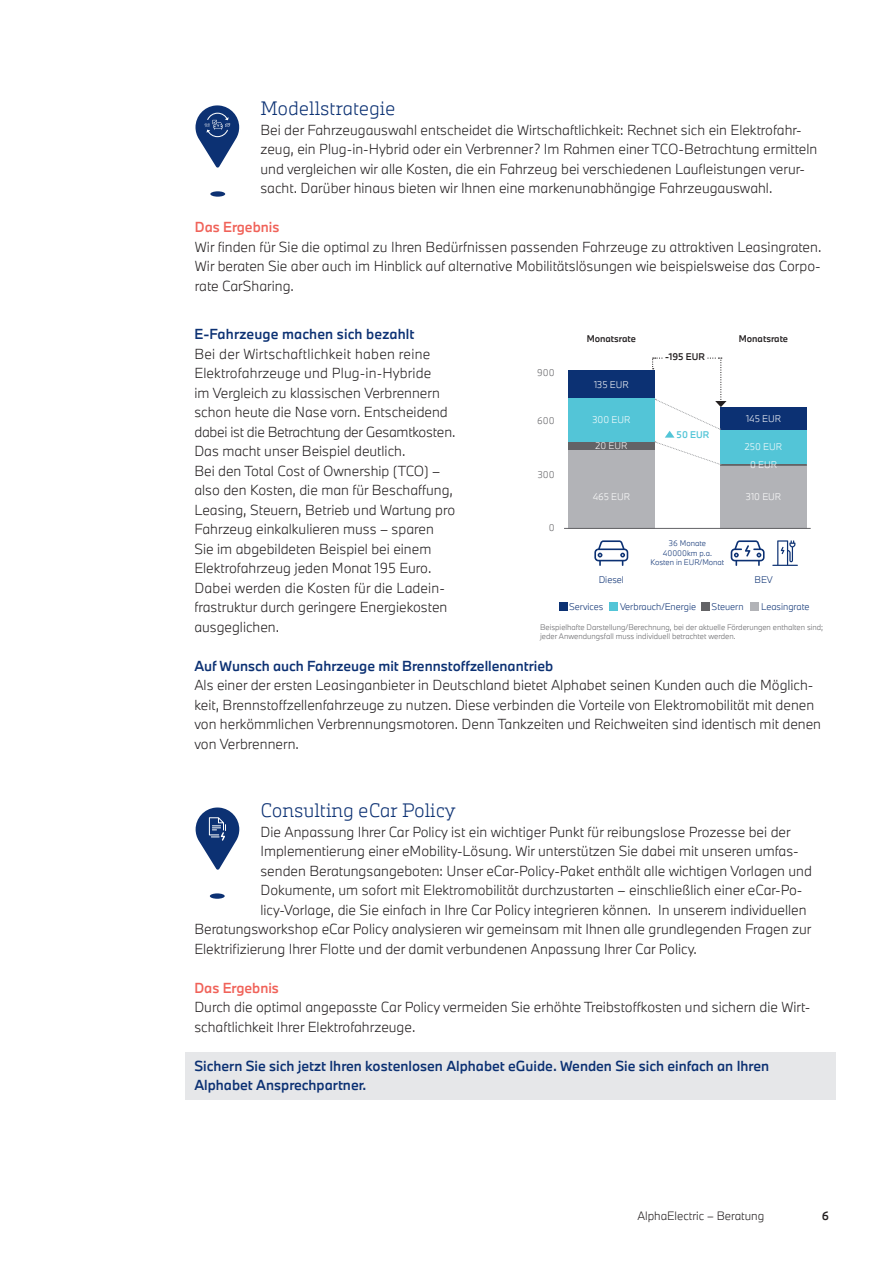
<style>
.page{position:relative;width:893px;height:1263px;background:#fff}
.page>*{position:absolute;margin:0;border:0;box-sizing:border-box;transform-origin:0 0}
.t1{font:300 18px "Alphabet Slab Pro";color:#0c3173}
.t2{font:300 13.5px/19.5px "Alphabet Sans Pro";color:#231f20}
.t3{font:500 13.5px/19.5px "Alphabet Sans Pro";color:#0c3173}
.t4{font:500 13.5px "Alphabet Sans Pro";color:#f06259}
.t5{font:300 11.25px "Alphabet Sans Pro";color:#231f20}
.t6{font:500 11.25px "Alphabet Sans Pro";color:#231f20}
.t7{font:300 9px "Alphabet Sans Pro";color:#0c3173}
.t8{font:300 9px "Alphabet Sans Pro";color:#fff}
.t9{font:500 9px "Alphabet Sans Pro";color:#231f20}
.t10{font:300 9px "Alphabet Sans Pro";color:#636366}
.t11{font:500 9px "Alphabet Sans Pro";color:#53c5d7}
.t12{font:300 7.5px/9px "Alphabet Sans Pro";color:#636366}
.t13{font:300 7.5px/9.3px "Alphabet Sans Pro";color:#0c3173;text-align:center}
</style>
<div class="page">
<div style="left:568px;top:442px;width:87px;height:8px;background:#636366"></div>
<div style="left:568px;top:450px;width:87px;height:78px;background:#b2b3b7"></div>
<div style="left:720px;top:465px;width:87px;height:63px;background:#b2b3b7"></div>
<svg style="left:731px;top:540px;width:34px;height:26px"></svg>
<svg style="left:594px;top:540px;width:34px;height:26px"></svg>
<svg style="left:772px;top:540px;width:26px;height:26px"></svg>
<hr style="left:564px;top:528px;width:247px;height:1px;background:#636366">
<hr style="left:720px;top:463px;width:87px;height:3px;background:#636366">
<div style="left:568px;top:371px;width:87px;height:28px;background:#0c3173"></div>
<div style="left:720px;top:429px;width:87px;height:35px;background:#53c5d7"></div>
<div style="left:720px;top:407px;width:87px;height:22px;background:#0c3173"></div>
<div style="left:568px;top:399px;width:87px;height:43px;background:#53c5d7"></div>
<div style="left:559px;top:602px;width:8px;height:8px;background:#0c3173"></div>
<div style="left:609px;top:602px;width:8px;height:8px;background:#53c5d7"></div>
<div style="left:701px;top:602px;width:8px;height:8px;background:#636366"></div>
<div style="left:750px;top:602px;width:8px;height:8px;background:#b2b3b7"></div>
<svg style="left:652px;top:358px;width:74px;height:107px"></svg>
<div style="left:185px;top:1053px;width:651px;height:47px;background:#e6e7e9"></div>
<div style="left:210px;top:191px;width:15px;height:6px;background:#0c3173;border-radius:50%"></div>
<div style="left:210px;top:893px;width:15px;height:6px;background:#0c3173;border-radius:50%"></div>
<svg style="left:196px;top:807px;width:43px;height:63px"></svg>
<svg style="left:195px;top:105px;width:44px;height:63px"></svg>
<h1 class="t1" style="left:260px;top:96px;width:137px">Modellstrategie</h1>
<p class="t2" style="left:260px;top:120px;width:558px">Bei der Fahrzeugauswahl entscheidet die Wirtschaftlichkeit: Rechnet sich ein Elektrofahr&shy;zeug, ein Plug-in-Hybrid oder ein Verbrenner? Im Rahmen einer TCO-Betrachtung ermitteln und vergleichen wir alle Kosten, die ein Fahrzeug bei verschiedenen Laufleistungen verur&shy;sacht. Darüber hinaus bieten wir Ihnen eine markenunabhängige Fahrzeugauswahl.</p>
<p class="t4" style="left:195px;top:218px;width:86px">Das Ergebnis</p>
<p class="t2" style="left:195px;top:237px;width:628px;text-align:justify">Wir finden für Sie die optimal zu Ihren Bedürfnissen passenden Fahrzeuge zu attraktiven Leasingraten.<br>Wir beraten Sie aber auch im Hinblick auf alternative Mobilitätslösungen wie beispielsweise das Corpo&shy;rate CarSharing.</p>
<p class="t3" style="left:194px;top:324px;width:222px">E-Fahrzeuge machen sich bezahlt</p>
<p class="t2" style="left:194px;top:344px;width:263px">Bei der Wirtschaftlichkeit haben reine Elektrofahrzeuge und Plug-in-Hybride<br>im Vergleich zu klassischen Verbrennern schon heute die Nase vorn. Entscheidend dabei ist die Betrachtung der Gesamtkosten.<br>Das macht unser Beispiel deutlich.<br>Bei den Total Cost of Ownership (TCO) – also den Kosten, die man für Beschaffung, Leasing, Steuern, Betrieb und Wartung pro Fahrzeug einkalkulieren muss – sparen Sie im abgebildeten Beispiel bei einem Elektrofahrzeug jeden Monat 195 Euro.<br>Dabei werden die Kosten für die Ladein&shy;frastruktur durch geringere Energiekosten ausgeglichen.</p>
<p class="t3" style="left:194px;top:656px;width:360px">Auf Wunsch auch Fahrzeuge mit Brennstoffzellenantrieb</p>
<p class="t2" style="left:194px;top:675px;width:628px">Als einer der ersten Leasinganbieter in Deutschland bietet Alphabet seinen Kunden auch die Möglich&shy;keit, Brennstoffzellenfahrzeuge zu nutzen. Diese verbinden die Vorteile von Elektromobilität mit denen von herkömmlichen Verbrennungsmotoren. Denn Tankzeiten und Reichweiten sind identisch mit denen von Verbrennern.</p>
<p class="t9" style="left:587px;top:332px;width:51px">Monatsrate</p>
<p class="t9" style="left:739px;top:332px;width:51px">Monatsrate</p>
<p class="t9" style="left:665px;top:351px;width:41px">-195 EUR</p>
<p class="t10" style="left:537px;top:367px;width:19px">900</p>
<p class="t8" style="left:594px;top:379px;width:36px">135 EUR</p>
<p class="t8" style="left:746px;top:412px;width:36px">145 EUR</p>
<p class="t8" style="left:750px;top:459px;width:28px">0 EUR</p>
<p class="t8" style="left:592px;top:413px;width:40px">300 EUR</p>
<p class="t8" style="left:595px;top:440px;width:33px">20 EUR</p>
<p class="t10" style="left:537px;top:415px;width:19px">600</p>
<p class="t11" style="left:677px;top:428px;width:34px">50 EUR</p>
<p class="t8" style="left:745px;top:441px;width:39px">250 EUR</p>
<p class="t10" style="left:538px;top:468px;width:18px">300</p>
<p class="t8" style="left:593px;top:491px;width:39px">465 EUR</p>
<p class="t8" style="left:746px;top:491px;width:37px">310 EUR</p>
<p class="t10" style="left:549px;top:521px;width:7px">0</p>
<p class="t13" style="left:650px;top:539px;width:75px">36 Monate<br>40000km p.a.<br>Kosten in EUR/Monat</p>
<p class="t7" style="left:599px;top:573px;width:27px">Diesel</p>
<p class="t7" style="left:755px;top:573px;width:20px">BEV</p>
<p class="t7" style="left:569px;top:600px;width:36px">Services</p>
<p class="t7" style="left:620px;top:600px;width:78px">Verbrauch/Energie</p>
<p class="t7" style="left:711px;top:600px;width:34px">Steuern</p>
<p class="t7" style="left:761px;top:600px;width:50px">Leasingrate</p>
<p class="t12" style="left:540px;top:623px;width:284px">Beispielhafte Darstellung/Berechnung, bei der aktuelle Förderungen enthalten sind; jeder Anwendungsfall muss individuell betrachtet werden.</p>
<h1 class="t1" style="left:260px;top:798px;width:196px">Consulting eCar Policy</h1>
<p class="t2" style="left:260px;top:822px;width:532px">Die Anpassung Ihrer Car Policy ist ein wichtiger Punkt für reibungslose Prozesse bei der</p>
<p class="t2" style="left:260px;top:841px;width:540px">Implementierung einer eMobility-Lösung. Wir unterstützen Sie dabei mit unseren umfas-</p>
<p class="t2" style="left:260px;top:861px;width:553px">senden Beratungsangeboten: Unser eCar-Policy-Paket enthält alle wichtigen Vorlagen und</p>
<p class="t2" style="left:260px;top:880px;width:543px">Dokumente, um sofort mit Elektromobilität durchzustarten – einschließlich einer eCar-Po-</p>
<p class="t2" style="left:260px;top:900px;width:548px">licy-Vorlage, die Sie einfach in Ihre Car Policy integrieren können. In unserem individuellen</p>
<p class="t2" style="left:194px;top:919px;width:618px">Beratungsworkshop eCar Policy analysieren wir gemeinsam mit Ihnen alle grundlegenden Fragen zur</p>
<p class="t2" style="left:194px;top:939px;width:504px">Elektrifizierung Ihrer Flotte und der damit verbundenen Anpassung Ihrer Car Policy.</p>
<p class="t4" style="left:194px;top:978px;width:86px">Das Ergebnis</p>
<p class="t2" style="left:194px;top:997px;width:617px">Durch die optimal angepasste Car Policy vermeiden Sie erhöhte Treibstoffkosten und sichern die Wirt&shy;schaftlichkeit Ihrer Elektrofahrzeuge.</p>
<p class="t3" style="left:194px;top:1056px;width:576px">Sichern Sie sich jetzt Ihren kostenlosen Alphabet eGuide. Wenden Sie sich einfach an Ihren<br>Alphabet Ansprechpartner.</p>
<p class="t5" style="left:637px;top:1208px;width:128px">AlphaElectric – Beratung</p>
<p class="t6" style="left:822px;top:1208px;width:9px">6</p>
</div>
